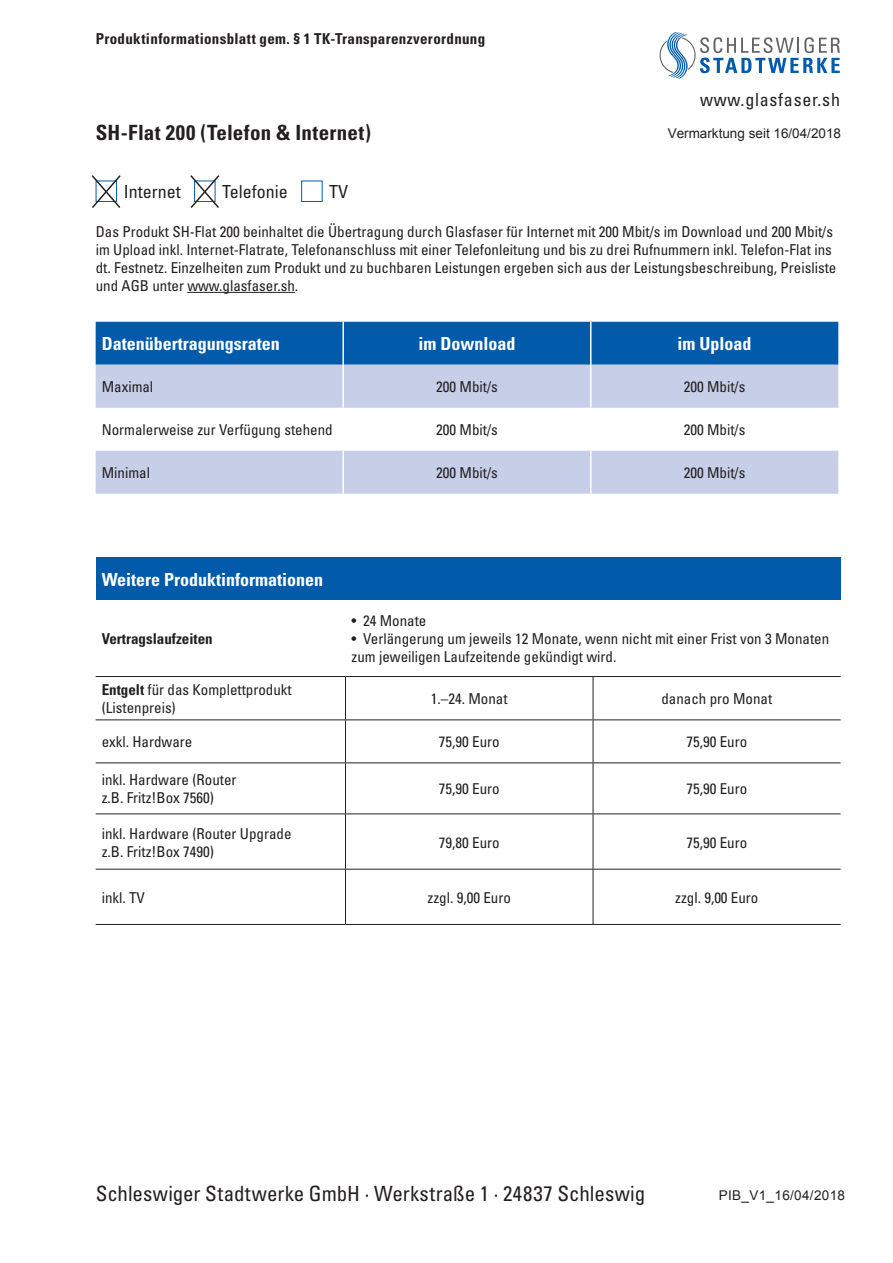
<style>
.page{position:relative;width:893px;height:1263px;background:#fff}
.page>*{position:absolute;margin:0;border:0;box-sizing:border-box;transform-origin:0 0}
.t1{font:condensed 21px "Univers";color:#231f20}
.t2{font:700 condensed 21px "Univers";letter-spacing:.015em;color:#231f20}
.t3{font:700 condensed 18px "Univers";color:#fff}
.t4{font:condensed 18px "Univers";color:#231f20}
.t5{font:condensed 18px "Univers";letter-spacing:.04em;color:#231f20}
.t6{font:condensed 15px/18px "Univers";color:#231f20}
.t7{font:700 condensed 15px "Univers";letter-spacing:.02em;color:#231f20}
.t8{font:700 condensed 15px "Univers";color:#231f20}
.t9{font:13.5px "Arial";color:#231f20}
.t10{font:13.5px "Arial";letter-spacing:.025em;color:#231f20}
.s1{font-weight:700}
</style>
<div class="page">
<svg style="left:659px;top:32px;width:181px;height:47px"></svg>
<hr style="left:187px;top:292px;width:108px;height:1px;background:#231f20">
<div style="left:301px;top:181px;width:22px;height:21px;background:#fff;border:1px solid #015aaa"></div>
<div style="left:96px;top:322px;width:742px;height:43px;background:#015aaa"></div>
<svg style="left:96px;top:365px;width:742px;height:129px;fill:#c7cee8"></svg>
<hr style="left:342px;top:322px;width:2px;height:43px;background:#fff">
<hr style="left:590px;top:322px;width:1px;height:43px;background:#fff">
<hr style="left:342px;top:365px;width:2px;height:43px;background:#fff">
<hr style="left:590px;top:365px;width:1px;height:43px;background:#fff">
<hr style="left:342px;top:451px;width:2px;height:43px;background:#fff">
<hr style="left:590px;top:451px;width:1px;height:43px;background:#fff">
<div style="left:96px;top:557px;width:745px;height:43px;background:#015aaa"></div>
<hr style="left:96px;top:676px;width:249px;height:1px;background:#231f20">
<hr style="left:345px;top:676px;width:248px;height:1px;background:#231f20">
<hr style="left:593px;top:676px;width:248px;height:1px;background:#231f20">
<hr style="left:345px;top:720px;width:1px;height:42px;background:#231f20">
<hr style="left:593px;top:720px;width:1px;height:42px;background:#231f20">
<hr style="left:345px;top:763px;width:1px;height:50px;background:#231f20">
<hr style="left:593px;top:763px;width:1px;height:50px;background:#231f20">
<hr style="left:345px;top:814px;width:1px;height:55px;background:#231f20">
<hr style="left:593px;top:814px;width:1px;height:55px;background:#231f20">
<hr style="left:345px;top:869px;width:1px;height:55px;background:#231f20">
<hr style="left:593px;top:869px;width:1px;height:55px;background:#231f20">
<hr style="left:345px;top:677px;width:1px;height:42px;background:#231f20">
<hr style="left:593px;top:677px;width:1px;height:42px;background:#231f20">
<hr style="left:96px;top:869px;width:249px;height:1px;background:#231f20">
<hr style="left:345px;top:869px;width:248px;height:1px;background:#231f20">
<hr style="left:593px;top:869px;width:248px;height:1px;background:#231f20">
<hr style="left:96px;top:924px;width:249px;height:1px;background:#231f20">
<hr style="left:345px;top:924px;width:248px;height:1px;background:#231f20">
<hr style="left:593px;top:924px;width:248px;height:1px;background:#231f20">
<hr style="left:96px;top:813px;width:249px;height:1px;background:#231f20">
<hr style="left:345px;top:813px;width:248px;height:1px;background:#231f20">
<hr style="left:593px;top:813px;width:248px;height:1px;background:#231f20">
<hr style="left:96px;top:762px;width:249px;height:1px;background:#231f20">
<hr style="left:345px;top:762px;width:248px;height:1px;background:#231f20">
<hr style="left:593px;top:762px;width:248px;height:1px;background:#231f20">
<hr style="left:96px;top:719px;width:249px;height:1px;background:#231f20">
<hr style="left:345px;top:719px;width:248px;height:1px;background:#231f20">
<hr style="left:593px;top:719px;width:248px;height:1px;background:#231f20">
<svg style="left:91px;top:175px;width:30px;height:33px"></svg>
<svg style="left:190px;top:175px;width:30px;height:33px"></svg>
<p class="t7" style="left:96px;top:29px;width:391px">Produktinformationsblatt gem. § 1 TK-Transparenzverordnung</p>
<h1 class="t2" style="left:96px;top:119px;width:277px">SH-Flat 200 (Telefon &amp; Internet)</h1>
<p class="t5" style="left:700px;top:88px;width:141px">www.glasfaser.sh</p>
<p class="t9" style="left:668px;top:125px;width:175px">Vermarktung seit 16/04/2018</p>
<p class="t4" style="left:124px;top:180px;width:59px">Internet</p>
<p class="t4" style="left:222px;top:180px;width:67px">Telefonie</p>
<p class="t4" style="left:329px;top:180px;width:21px">TV</p>
<p class="t6" style="left:96px;top:222px;width:742px">Das Produkt SH-Flat 200 beinhaltet die Übertragung durch Glasfaser für Internet mit 200 Mbit/s im Download und 200 Mbit/s im Upload inkl. Internet-Flatrate, Telefonanschluss mit einer Telefonleitung und bis zu drei Rufnummern inkl. Telefon-Flat ins dt. Festnetz. Einzelheiten zum Produkt und zu buchbaren Leistungen ergeben sich aus der Leistungsbeschreibung, Preisliste und AGB unter www.glasfaser.sh.</p>
<p class="t3" style="left:102px;top:333px;width:179px">Datenübertragungsraten</p>
<p class="t3" style="left:418px;top:333px;width:99px">im Download</p>
<p class="t3" style="left:678px;top:333px;width:75px">im Upload</p>
<p class="t6" style="left:102px;top:378px;width:53px">Maximal</p>
<p class="t6" style="left:436px;top:378px;width:63px">200 Mbit/s</p>
<p class="t6" style="left:684px;top:378px;width:63px">200 Mbit/s</p>
<p class="t6" style="left:102px;top:421px;width:233px">Normalerweise zur Verfügung stehend</p>
<p class="t6" style="left:436px;top:421px;width:63px">200 Mbit/s</p>
<p class="t6" style="left:684px;top:421px;width:63px">200 Mbit/s</p>
<p class="t6" style="left:102px;top:464px;width:50px">Minimal</p>
<p class="t6" style="left:436px;top:464px;width:63px">200 Mbit/s</p>
<p class="t6" style="left:684px;top:464px;width:63px">200 Mbit/s</p>
<p class="t3" style="left:102px;top:568px;width:223px">Weitere Produktinformationen</p>
<p class="t8" style="left:102px;top:630px;width:113px">Vertragslaufzeiten</p>
<p class="t6" style="left:351px;top:612px;width:76px">• 24 Monate</p>
<p class="t6" style="left:351px;top:630px;width:479px">• Verlängerung um jeweils 12 Monate, wenn nicht mit einer Frist von 3 Monaten zum jeweiligen Laufzeitende gekündigt wird.</p>
<p class="t6" style="left:102px;top:681px;width:191px"><span class="s1">Entgelt</span> für das Komplettprodukt (Listenpreis)</p>
<p class="t6" style="left:431px;top:690px;width:78px">1.–24. Monat</p>
<p class="t6" style="left:661px;top:690px;width:112px">danach pro Monat</p>
<p class="t6" style="left:102px;top:733px;width:92px">exkl. Hardware</p>
<p class="t6" style="left:439px;top:733px;width:62px">75,90 Euro</p>
<p class="t6" style="left:686px;top:733px;width:62px">75,90 Euro</p>
<p class="t6" style="left:102px;top:771px;width:136px">inkl. Hardware (Router z.B. Fritz!Box 7560)</p>
<p class="t6" style="left:439px;top:780px;width:62px">75,90 Euro</p>
<p class="t6" style="left:686px;top:780px;width:62px">75,90 Euro</p>
<p class="t6" style="left:102px;top:824px;width:191px">inkl. Hardware (Router Upgrade z.B. Fritz!Box 7490)</p>
<p class="t6" style="left:439px;top:833px;width:62px">79,80 Euro</p>
<p class="t6" style="left:686px;top:833px;width:62px">75,90 Euro</p>
<p class="t6" style="left:102px;top:888px;width:45px">inkl. TV</p>
<p class="t6" style="left:428px;top:888px;width:85px">zzgl. 9,00 Euro</p>
<p class="t6" style="left:675px;top:888px;width:85px">zzgl. 9,00 Euro</p>
<h1 class="t1" style="left:96px;top:1180px;width:551px">Schleswiger Stadtwerke GmbH · Werkstraße 1 · 24837 Schleswig</h1>
<p class="t10" style="left:719px;top:1186px;width:128px">PIB_V1_16/04/2018</p>
</div>
